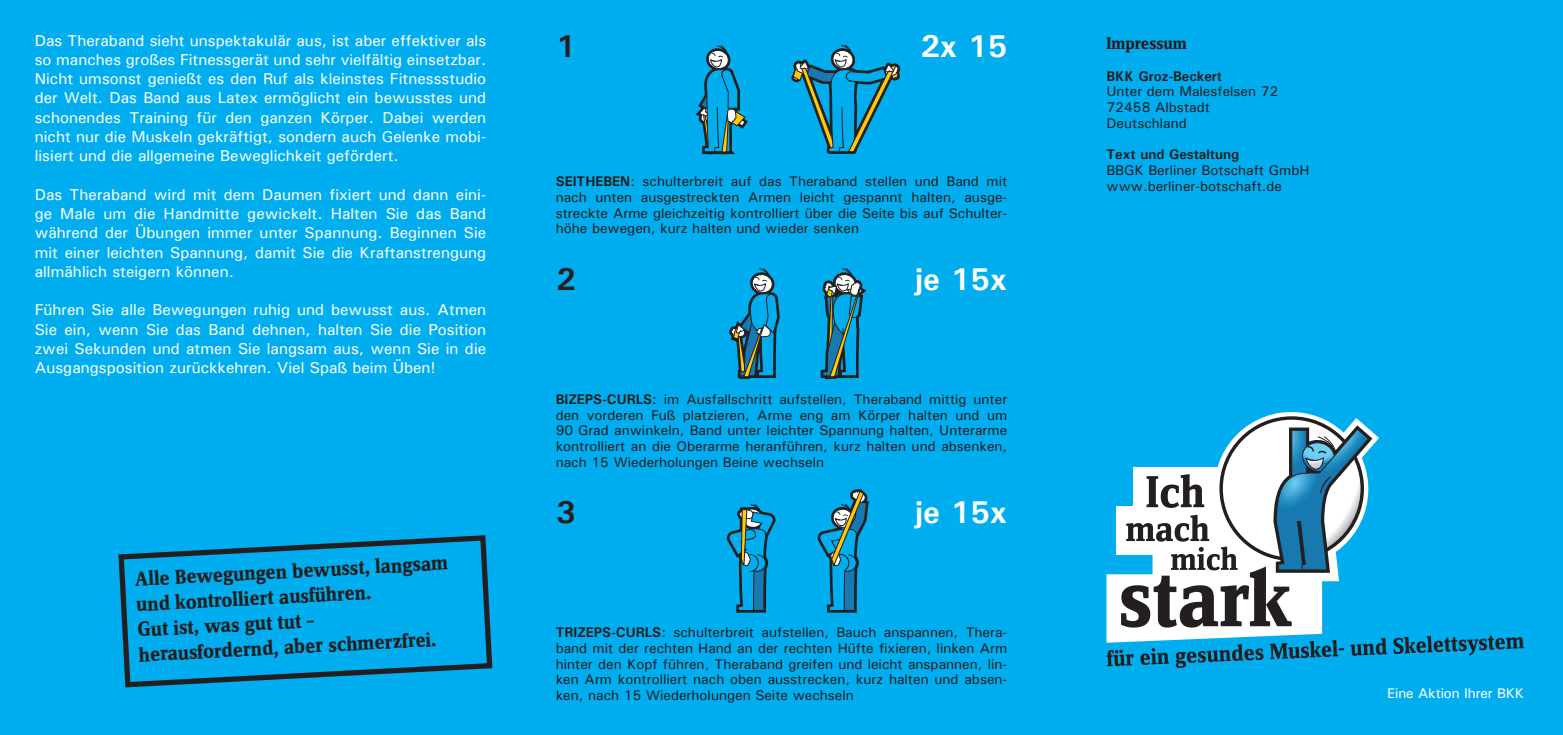
<style>
.page{position:relative;width:1563px;height:735px;background:#fff}
.page>*{position:absolute;margin:0;border:0;box-sizing:border-box;transform-origin:0 0}
.t1{font:700 31.5px "Univers";color:#fff}
.t2{font:700 31.5px "Univers";color:#231f20}
.t3{font:700 21px/25.2px "Zine Serif Dis";color:#231f20}
.ZÜ{font:700 17.5px "Zine Serif Dis";color:#231f20}
.t4{font:15.75px/19.2px "Univers ATT";color:#fff;text-align:justify}
.Absatzformat_1{font:14px/15.8px "Univers ATT";color:#231f20;text-align:justify}
.Absatzformat_2{font:14px "Univers ATT";color:#231f20}
.Absatzformat_2-2{font:700 14px "Univers";color:#231f20}
.t5{font:500 14px "Univers";letter-spacing:-.01em;color:#fff}
.s1{font-family:"Univers";font-weight:700}
</style>
<div class="page">
<div style="left:0;top:0;width:1563px;height:734px;background:#00aeef"></div>
<svg style="left:1106px;top:412px;width:418px;height:255px"></svg>
<svg style="left:791px;top:44px;width:110px;height:569px"></svg>
<svg style="left:695px;top:45px;width:85px;height:568px"></svg>
<svg style="left:118px;top:535px;width:375px;height:153px"></svg>
<p class="t4" style="left:35px;top:30px;width:453px">Das Theraband sieht unspektakulär aus, ist aber effektiver als so manches großes Fitnessgerät und sehr vielfältig einsetzbar.<br>Nicht umsonst genießt es den Ruf als kleinstes Fitnessstudio der Welt. Das Band aus Latex ermöglicht ein bewusstes und schonendes Training für den ganzen Körper. Dabei werden nicht nur die Muskeln gekräftigt, sondern auch Gelenke mobi&shy;lisiert und die allgemeine Beweglichkeit gefördert.</p>
<p class="t4" style="left:35px;top:184px;width:453px">Das Theraband wird mit dem Daumen fixiert und dann eini&shy;ge Male um die Handmitte gewickelt. Halten Sie das Band während der Übungen immer unter Spannung. Beginnen Sie mit einer leichten Spannung, damit Sie die Kraftanstrengung allmählich steigern können.</p>
<p class="t4" style="left:35px;top:300px;width:453px">Führen Sie alle Bewegungen ruhig und bewusst aus. Atmen Sie ein, wenn Sie das Band dehnen, halten Sie die Position zwei Sekunden und atmen Sie langsam aus, wenn Sie in die Ausgangsposition zurückkehren. Viel Spaß beim Üben!</p>
<p class="t3" style="left:134px;top:567px;width:315px;rotate:-3deg">Alle Bewegungen bewusst, langsam und kontrolliert ausführen.</p>
<p class="t3" style="left:137px;top:617px;width:299px;rotate:-3deg">Gut ist, was gut tut – herausfordernd, aber schmerzfrei.</p>
<p class="t2" style="left:556px;top:26px;width:21px">1</p>
<p class="t1" style="left:920px;top:26px;width:89px">2x 15</p>
<p class="Absatzformat_1" style="left:556px;top:173px;width:453px"><span class="s1">SEITHEBEN</span>: schulterbreit auf das Theraband stellen und Band mit nach unten ausgestreckten Armen leicht gespannt halten, ausge&shy;streckte Arme gleichzeitig kontrolliert über die Seite bis auf Schulter&shy;höhe bewegen, kurz halten und wieder senken</p>
<p class="t2" style="left:556px;top:259px;width:21px">2</p>
<p class="t1" style="left:915px;top:259px;width:93px">je 15x</p>
<p class="Absatzformat_1" style="left:556px;top:390px;width:453px"><span class="s1">BIZEPS-CURLS</span>: im Ausfallschritt aufstellen, Theraband mittig unter den vorderen Fuß platzieren, Arme eng am Körper halten und um 90 Grad anwinkeln, Band unter leichter Spannung halten, Unterarme kontrolliert an die Oberarme heranführen, kurz halten und absenken, nach 15 Wiederholungen Beine wechseln</p>
<p class="t2" style="left:556px;top:492px;width:21px">3</p>
<p class="t1" style="left:915px;top:492px;width:93px">je 15x</p>
<p class="Absatzformat_1" style="left:556px;top:624px;width:453px"><span class="s1">TRIZEPS-CURLS</span>: schulterbreit aufstellen, Bauch anspannen, Thera&shy;band mit der rechten Hand an der rechten Hüfte fixieren, linken Arm hinter den Kopf führen, Theraband greifen und leicht anspannen, lin&shy;ken Arm kontrolliert nach oben ausstrecken, kurz halten und absen&shy;ken, nach 15 Wiederholungen Seite wechseln</p>
<p class="ZÜ" style="left:1106px;top:34px;width:82px">Impressum</p>
<p class="Absatzformat_2-2" style="left:1106px;top:67px;width:117px">BKK Groz-Beckert</p>
<p class="Absatzformat_2" style="left:1106px;top:83px;width:173px">Unter dem Malesfelsen 72</p>
<p class="Absatzformat_2" style="left:1106px;top:99px;width:105px">72458 Albstadt</p>
<p class="Absatzformat_2" style="left:1106px;top:114px;width:82px">Deutschland</p>
<p class="Absatzformat_2-2" style="left:1106px;top:146px;width:134px">Text und Gestaltung</p>
<p class="Absatzformat_2" style="left:1106px;top:162px;width:204px">BBGK Berliner Botschaft GmbH</p>
<p class="Absatzformat_2" style="left:1106px;top:177px;width:177px">www.berliner-botschaft.de</p>
<p class="t5" style="left:1387px;top:684px;width:138px">Eine Aktion Ihrer BKK</p>
</div>
